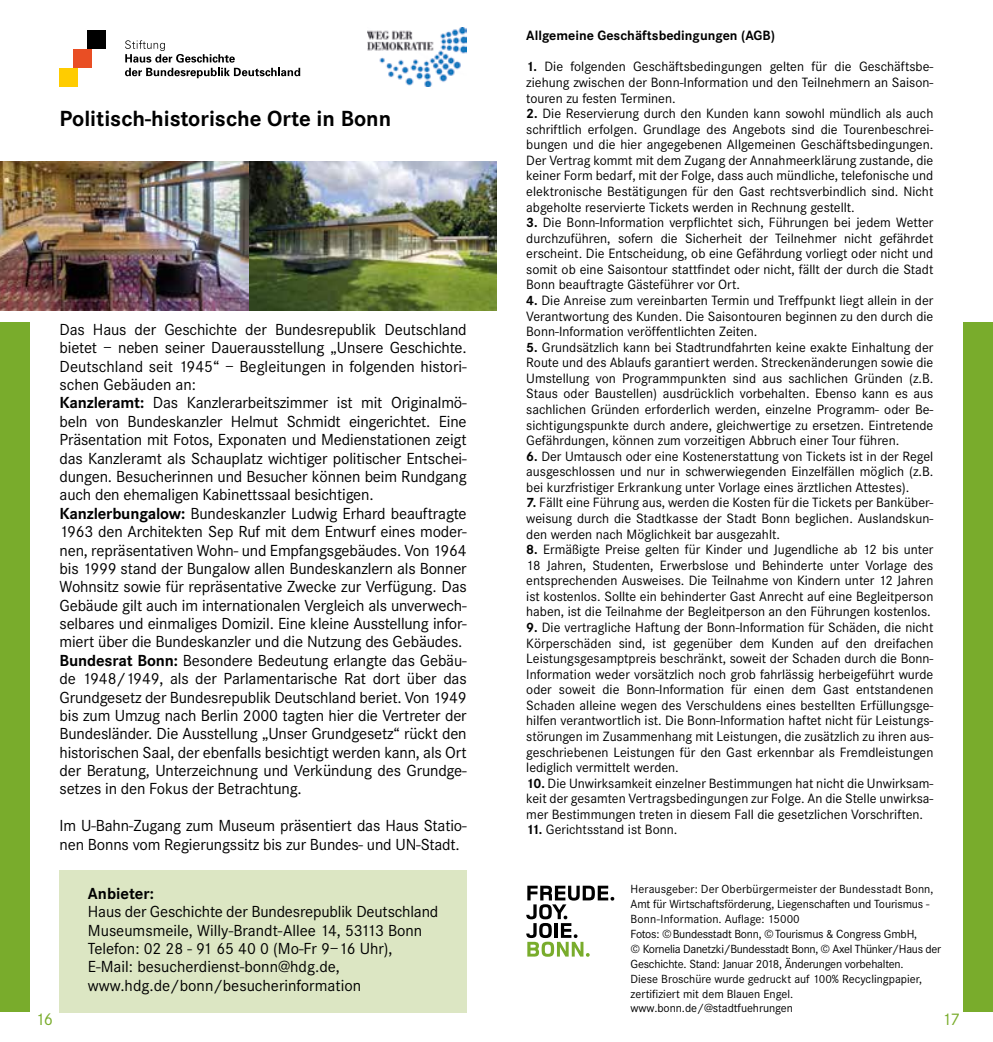
<style>
.page{position:relative;width:993px;height:1042px;background:#fff}
.page>*{position:absolute;margin:0;border:0;box-sizing:border-box;transform-origin:0 0}
.t1{font:700 22.75px "Corporate S";color:#000}
.t2{font:17.5px "Corporate S";color:#79ac2c}
.t3{font:16.62px/18.4px "Corporate S";letter-spacing:-.01em;color:#000}
.t4{font:700 16.62px "Corporate S";color:#000}
.t5{font:14px/15.6px "Corporate S";color:#000;text-align:justify}
.t6{font:700 14px "Corporate S";color:#000}
.t7{font:12.25px/14.9px "Corporate S";letter-spacing:-.01em;color:#000}
.s1{font-weight:700}
</style>
<div class="page">
<div style="left:962px;top:322px;width:30px;height:690px;background:#79ac2c"></div>
<svg style="left:526px;top:885px;width:88px;height:72px"></svg>
<img style="left:0;top:161px;width:496px;height:149px">
<div style="left:0;top:322px;width:30px;height:690px;background:#79ac2c"></div>
<div style="left:60px;top:870px;width:406px;height:142px;background:#dce6c3"></div>
<div style="left:88px;top:30px;width:18px;height:19px;background:#000"></div>
<div style="left:60px;top:68px;width:18px;height:18px;background:#fc0"></div>
<svg style="left:125px;top:40px;width:175px;height:38px"></svg>
<div style="left:74px;top:49px;width:18px;height:19px;background:#e94e24"></div>
<img style="left:367px;top:27px;width:99px;height:60px">
<h1 class="t1" style="left:60px;top:106px;width:333px">Politisch-historische Orte in Bonn</h1>
<p class="t3" style="left:60px;top:320px;width:408px">Das Haus der Geschichte der Bundesrepublik Deutschland bietet – neben seiner Dauerausstellung „Unsere Geschichte.<br>Deutschland seit 1945“ – Begleitungen in folgenden histori&shy;schen Gebäuden an:<br><span class="s1">Kanzleramt:</span> Das Kanzlerarbeitszimmer ist mit Originalmö&shy;beln von Bundeskanzler Helmut Schmidt eingerichtet. Eine Präsentation mit Fotos, Exponaten und Medienstationen zeigt das Kanzleramt als Schauplatz wichtiger politischer Entschei&shy;dungen. Besucherinnen und Besucher können beim Rundgang auch den ehemaligen Kabinettssaal besichtigen.<br><span class="s1">Kanzlerbungalow:</span> Bundeskanzler Ludwig Erhard beauftragte 1963 den Architekten Sep Ruf mit dem Entwurf eines moder&shy;nen, repräsentativen Wohn- und Empfangsgebäudes. Von 1964 bis 1999 stand der Bungalow allen Bundeskanzlern als Bonner Wohnsitz sowie für repräsentative Zwecke zur Verfügung. Das Gebäude gilt auch im internationalen Vergleich als unverwech&shy;selbares und einmaliges Domizil. Eine kleine Ausstellung infor&shy;miert über die Bundeskanzler und die Nutzung des Gebäudes.<br><span class="s1">Bundesrat Bonn:</span> Besondere Bedeutung erlangte das Gebäu&shy;de 1948/1949, als der Parlamentarische Rat dort über das Grundgesetz der Bundesrepublik Deutschland beriet. Von 1949 bis zum Umzug nach Berlin 2000 tagten hier die Vertreter der Bundesländer. Die Ausstellung „Unser Grundgesetz“ rückt den historischen Saal, der ebenfalls besichtigt werden kann, als Ort der Beratung, Unterzeichnung und Verkündung des Grundge&shy;setzes in den Fokus der Betrachtung.</p>
<p class="t3" style="left:60px;top:816px;width:408px">Im U-Bahn-Zugang zum Museum präsentiert das Haus Statio&shy;nen Bonns vom Regierungssitz bis zur Bundes- und UN-Stadt.</p>
<p class="t6" style="left:526px;top:27px;width:250px">Allgemeine Geschäftsbedingungen (AGB)</p>
<p class="t5" style="left:526px;top:59px;width:408px"><span class="s1">1.</span> Die folgenden Geschäftsbedingungen gelten für die Geschäftsbe&shy;ziehung zwischen der Bonn-Information und den Teilnehmern an Saison&shy;touren zu festen Terminen.</p>
<p class="t5" style="left:526px;top:106px;width:408px"><span class="s1">2.</span> Die Reservierung durch den Kunden kann sowohl mündlich als auch schriftlich erfolgen. Grundlage des Angebots sind die Tourenbeschrei&shy;bungen und die hier angegebenen Allgemeinen Geschäftsbedingungen.<br>Der Vertrag kommt mit dem Zugang der Annahmeerklärung zustande, die keiner Form bedarf, mit der Folge, dass auch mündliche, telefonische und elektronische Bestätigungen für den Gast rechtsverbindlich sind. Nicht abgeholte reservierte Tickets werden in Rechnung gestellt.</p>
<p class="t5" style="left:526px;top:215px;width:408px"><span class="s1">3.</span> Die Bonn-Information verpflichtet sich, Führungen bei jedem Wetter durchzuführen, sofern die Sicherheit der Teilnehmer nicht gefährdet erscheint. Die Entscheidung, ob eine Gefährdung vorliegt oder nicht und somit ob eine Saisontour stattfindet oder nicht, fällt der durch die Stadt Bonn beauftragte Gästeführer vor Ort.</p>
<p class="t5" style="left:526px;top:293px;width:408px"><span class="s1">4.</span> Die Anreise zum vereinbarten Termin und Treffpunkt liegt allein in der Verantwortung des Kunden. Die Saisontouren beginnen zu den durch die Bonn-Information veröffentlichten Zeiten.</p>
<p class="t5" style="left:526px;top:339px;width:408px"><span class="s1">5.</span> Grundsätzlich kann bei Stadtrundfahrten keine exakte Einhaltung der Route und des Ablaufs garantiert werden. Streckenänderungen sowie die Umstellung von Programmpunkten sind aus sachlichen Gründen (z.B.<br>Staus oder Baustellen) ausdrücklich vorbehalten. Ebenso kann es aus sachlichen Gründen erforderlich werden, einzelne Programm- oder Be&shy;sichtigungspunkte durch andere, gleichwertige zu ersetzen. Eintretende Gefährdungen, können zum vorzeitigen Abbruch einer Tour führen.</p>
<p class="t5" style="left:526px;top:448px;width:408px"><span class="s1">6.</span> Der Umtausch oder eine Kostenerstattung von Tickets ist in der Regel ausgeschlossen und nur in schwerwiegenden Einzelfällen möglich (z.B. bei kurzfristiger Erkrankung unter Vorlage eines ärztlichen Attestes).</p>
<p class="t5" style="left:526px;top:495px;width:408px"><span class="s1">7.</span> Fällt eine Führung aus, werden die Kosten für die Tickets per Banküber&shy;weisung durch die Stadtkasse der Stadt Bonn beglichen. Auslandskun&shy;den werden nach Möglichkeit bar ausgezahlt.</p>
<p class="t5" style="left:526px;top:542px;width:408px"><span class="s1">8.</span> Ermäßigte Preise gelten für Kinder und Jugendliche ab 12 bis unter 18 Jahren, Studenten, Erwerbslose und Behinderte unter Vorlage des entsprechenden Ausweises. Die Teilnahme von Kindern unter 12 Jahren ist kostenlos. Sollte ein behinderter Gast Anrecht auf eine Begleitperson haben, ist die Teilnahme der Begleitperson an den Führungen kostenlos.</p>
<p class="t5" style="left:526px;top:620px;width:408px"><span class="s1">9.</span> Die vertragliche Haftung der Bonn-Information für Schäden, die nicht Körperschäden sind, ist gegenüber dem Kunden auf den dreifachen Leistungsgesamptpreis beschränkt, soweit der Schaden durch die Bonn-Information weder vorsätzlich noch grob fahrlässig herbeigeführt wurde oder soweit die Bonn-Information für einen dem Gast entstandenen Schaden alleine wegen des Verschuldens eines bestellten Erfüllungsge&shy;hilfen verantwortlich ist. Die Bonn-Information haftet nicht für Leistungs&shy;störungen im Zusammenhang mit Leistungen, die zusätzlich zu ihren aus&shy;geschriebenen Leistungen für den Gast erkennbar als Fremdleistungen lediglich vermittelt werden.</p>
<p class="t5" style="left:526px;top:775px;width:408px"><span class="s1">10.</span> Die Unwirksamkeit einzelner Bestimmungen hat nicht die Unwirksam&shy;keit der gesamten Vertragsbedingungen zur Folge. An die Stelle unwirksa&shy;mer Bestimmungen treten in diesem Fall die gesetzlichen Vorschriften.</p>
<p class="t5" style="left:526px;top:822px;width:153px"><span class="s1">11.</span> Gerichtsstand ist Bonn.</p>
<p class="t7" style="left:630px;top:882px;width:312px">Herausgeber: Der Oberbürgermeister der Bundesstadt Bonn, Amt für Wirtschaftsförderung, Liegenschaften und Tourismus - Bonn-Information. Auflage: 15000<br>Fotos: ©Bundesstadt Bonn, ©Tourismus &amp; Congress GmbH,<br>© Kornelia Danetzki/Bundesstadt Bonn, © Axel Thünker/Haus der Geschichte. Stand: Januar 2018, Änderungen vorbehalten.<br>Diese Broschüre wurde gedruckt auf 100% Recyclingpapier, zertifiziert mit dem Blauen Engel. www.bonn.de/@stadtfuehrungen</p>
<p class="t4" style="left:88px;top:884px;width:67px">Anbieter:</p>
<p class="t3" style="left:88px;top:903px;width:352px">Haus der Geschichte der Bundesrepublik Deutschland Museumsmeile, Willy-Brandt-Allee 14, 53113 Bonn Telefon: 02 28 - 91 65 40 0 (Mo-Fr 9–16 Uhr), E-Mail: besucherdienst-bonn@hdg.de, www.hdg.de/bonn/besucherinformation</p>
<p class="t2" style="left:35px;top:1010px;width:19px">16</p>
<p class="t2" style="left:941px;top:1010px;width:19px">17</p>
</div>
